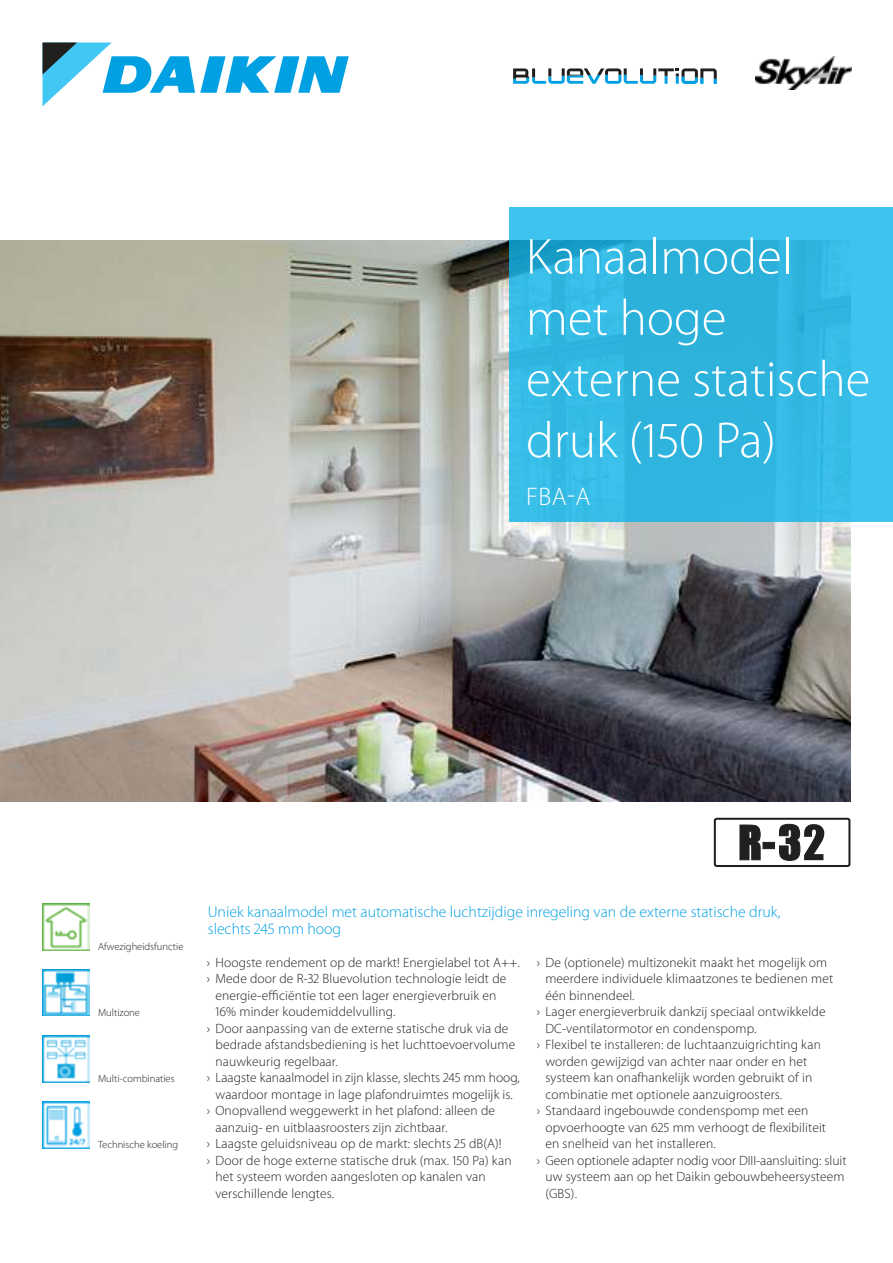
<style>
.page{position:relative;width:893px;height:1263px;background:#fff}
.page>*{position:absolute;margin:0;border:0;box-sizing:border-box;transform-origin:0 0}
.t1{font:300 51px/61.2px "Myriad Pro";color:#fff}
.t2{font:300 25.5px "Myriad Pro";color:#fff}
.t3{font:300 15.75px/16.5px "Myriad Pro";color:#00a0e3}
.t4{font:300 13.5px "Myriad Pro";letter-spacing:.01em;color:#221f1f}
.t5{font:300 10.5px "Myriad Pro";color:#221f1f}
</style>
<div class="page">
<svg style="left:43px;top:43px;width:306px;height:63px"></svg>
<img style="left:43px;top:969px;width:47px;height:47px">
<img style="left:43px;top:1035px;width:47px;height:47px">
<img style="left:43px;top:903px;width:47px;height:47px">
<img style="left:755px;top:57px;width:96px;height:33px">
<svg style="left:513px;top:68px;width:204px;height:16px"></svg>
<div style="left:714px;top:818px;width:136px;height:49px;border:2px solid #221f1f;border-radius:2px"></div>
<svg style="left:739px;top:824px;width:22px;height:36px"></svg>
<div style="left:763px;top:842px;width:12px;height:7px;background:#221f1f"></div>
<svg style="left:779px;top:824px;width:45px;height:37px"></svg>
<img style="left:0;top:241px;width:850px;height:561px">
<div style="left:509px;top:208px;width:384px;height:314px;background:#32b9e3"></div>
<img style="left:43px;top:1101px;width:47px;height:47px">
<h1 class="t1" style="left:526px;top:230px;width:346px">Kanaalmodel met hoge externe statische druk (150 Pa)</h1>
<h2 class="t2" style="left:526px;top:486px;width:66px">FBA-A</h2>
<p class="t5" style="left:98px;top:942px;width:87px">Afwezigheidsfunctie</p>
<p class="t5" style="left:98px;top:1008px;width:43px">Multizone</p>
<p class="t5" style="left:98px;top:1074px;width:78px">Multi-combinaties</p>
<p class="t5" style="left:98px;top:1140px;width:82px">Technische koeling</p>
<p class="t3" style="left:208px;top:905px;width:574px">Uniek kanaalmodel met automatische luchtzijdige inregeling van de externe statische druk, slechts 245 mm hoog</p>
<p class="t4" style="left:207px;top:957px;width:314px">› Hoogste rendement op de markt! Energielabel tot A++.</p>
<p class="t4" style="left:207px;top:973px;width:301px">› Mede door de R-32 Bluevolution technologie leidt de</p>
<p class="t4" style="left:215px;top:990px;width:282px">energie-efficiëntie tot een lager energieverbruik en</p>
<p class="t4" style="left:215px;top:1006px;width:181px">16% minder koudemiddelvulling.</p>
<p class="t4" style="left:207px;top:1023px;width:303px">› Door aanpassing van de externe statische druk via de</p>
<p class="t4" style="left:215px;top:1039px;width:301px">bedrade afstandsbediening is het luchttoevoervolume</p>
<p class="t4" style="left:215px;top:1056px;width:124px">nauwkeurig regelbaar.</p>
<p class="t4" style="left:207px;top:1072px;width:314px">› Laagste kanaalmodel in zijn klasse, slechts 245 mm hoog,</p>
<p class="t4" style="left:215px;top:1089px;width:299px">waardoor montage in lage plafondruimtes mogelijk is.</p>
<p class="t4" style="left:207px;top:1105px;width:290px">› Onopvallend weggewerkt in het plafond: alleen de</p>
<p class="t4" style="left:215px;top:1122px;width:233px">aanzuig- en uitblaasroosters zijn zichtbaar.</p>
<p class="t4" style="left:207px;top:1138px;width:296px">› Laagste geluidsniveau op de markt: slechts 25 dB(A)!</p>
<p class="t4" style="left:207px;top:1155px;width:306px">› Door de hoge externe statische druk (max. 150 Pa) kan</p>
<p class="t4" style="left:215px;top:1171px;width:272px">het systeem worden aangesloten op kanalen van</p>
<p class="t4" style="left:215px;top:1188px;width:120px">verschillende lengtes.</p>
<p class="t4" style="left:537px;top:957px;width:292px">› De (optionele) multizonekit maakt het mogelijk om</p>
<p class="t4" style="left:545px;top:973px;width:289px">meerdere individuele klimaatzones te bedienen met</p>
<p class="t4" style="left:545px;top:990px;width:91px">één binnendeel.</p>
<p class="t4" style="left:537px;top:1006px;width:290px">› Lager energieverbruik dankzij speciaal ontwikkelde</p>
<p class="t4" style="left:545px;top:1023px;width:212px">DC-ventilatormotor en condenspomp.</p>
<p class="t4" style="left:537px;top:1039px;width:285px">› Flexibel te installeren: de luchtaanzuigrichting kan</p>
<p class="t4" style="left:545px;top:1056px;width:263px">worden gewijzigd van achter naar onder en het</p>
<p class="t4" style="left:545px;top:1072px;width:268px">systeem kan onafhankelijk worden gebruikt of in</p>
<p class="t4" style="left:545px;top:1089px;width:238px">combinatie met optionele aanzuigroosters.</p>
<p class="t4" style="left:537px;top:1105px;width:273px">› Standaard ingebouwde condenspomp met een</p>
<p class="t4" style="left:545px;top:1122px;width:282px">opvoerhoogte van 625 mm verhoogt de flexibiliteit</p>
<p class="t4" style="left:545px;top:1138px;width:172px">en snelheid van het installeren.</p>
<p class="t4" style="left:537px;top:1155px;width:311px">› Geen optionele adapter nodig voor DIII-aansluiting: sluit</p>
<p class="t4" style="left:545px;top:1171px;width:301px">uw systeem aan op het Daikin gebouwbeheersysteem</p>
<p class="t4" style="left:545px;top:1188px;width:33px">(GBS).</p>
</div>
